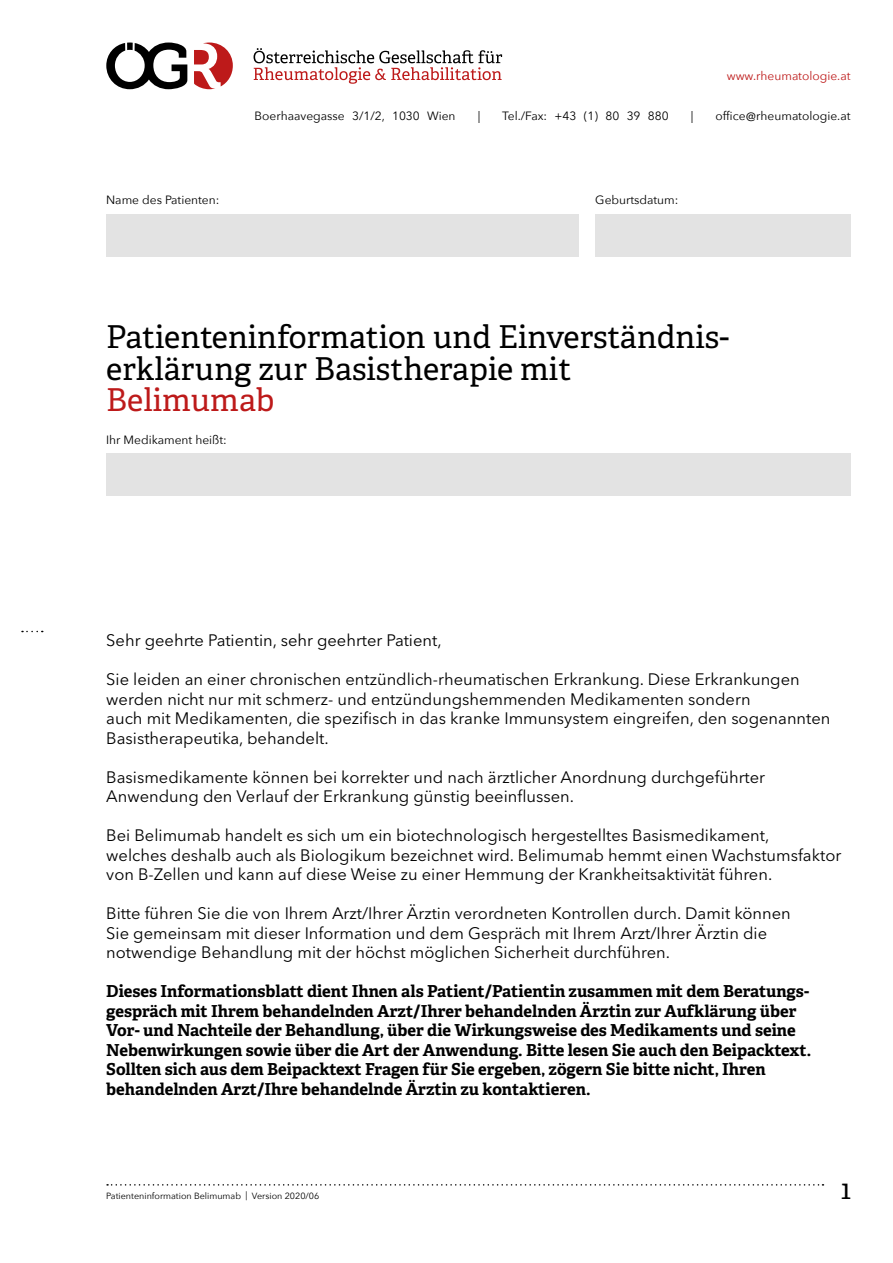
<style>
.page{position:relative;width:893px;height:1263px;background:#fff}
.page>*{position:absolute;margin:0;border:0;box-sizing:border-box;transform-origin:0 0}
.t1{font:31.5px/31.5px "Adelle";color:#000}
.t2{font:31.5px "Adelle";color:#bd1a1a}
.t3{font:27px "Adelle";color:#000}
.t4{font:16.5px/19.5px "Avenir Next LT Pro";color:#000}
.t5{font:700 16.5px/19.5px "Adelle";color:#000}
.t6{font:12px "Avenir Next";color:#000}
.t7{font:12px "Avenir Next";color:#bd1a1a}
.t8{font:9px "Avenir Next";color:#000}
</style>
<div class="page">
<div style="left:595px;top:214px;width:255px;height:42px;background:#e3e3e3"></div>
<svg style="left:194px;top:43px;width:39px;height:46px"></svg>
<svg style="left:106px;top:43px;width:81px;height:46px"></svg>
<svg style="left:254px;top:48px;width:248px;height:36px"></svg>
<svg style="left:107px;top:1184px;width:716px;height:1px"></svg>
<div style="left:106px;top:453px;width:744px;height:43px;background:#e3e3e3"></div>
<div style="left:106px;top:214px;width:472px;height:42px;background:#e3e3e3"></div>
<p class="t7" style="left:727px;top:66px;width:125px">www.rheumatologie.at</p>
<p class="t6" style="left:106px;top:190px;width:115px">Name des Patienten:</p>
<p class="t6" style="left:255px;top:106px;width:202px">Boerhaavegasse 3/1/2, 1030 Wien</p>
<p class="t6" style="left:478px;top:106px;width:4px">|</p>
<p class="t6" style="left:502px;top:106px;width:168px">Tel./Fax: +43 (1) 80 39 880</p>
<p class="t6" style="left:691px;top:106px;width:4px">|</p>
<p class="t6" style="left:716px;top:106px;width:136px">office@rheumatologie.at</p>
<p class="t6" style="left:595px;top:190px;width:85px">Geburtsdatum:</p>
<h1 class="t1" style="left:106px;top:322px;width:625px">Patienteninformation und Einverständnis&shy;erklärung zur Basistherapie mit</h1>
<h1 class="t2" style="left:106px;top:380px;width:170px">Belimumab</h1>
<p class="t6" style="left:106px;top:429px;width:122px">Ihr Medikament heißt:</p>
<p class="t4" style="left:106px;top:631px;width:337px">Sehr geehrte Patientin, sehr geehrter Patient,</p>
<p class="t4" style="left:106px;top:670px;width:726px">Sie leiden an einer chronischen entzündlich-rheumatischen Erkrankung. Diese Erkrankungen werden nicht nur mit schmerz- und entzündungshemmenden Medikamenten sondern<br>auch mit Medikamenten, die spezifisch in das kranke Immunsystem eingreifen, den sogenannten Basistherapeutika, behandelt.</p>
<p class="t4" style="left:106px;top:767px;width:660px">Basismedikamente können bei korrekter und nach ärztlicher Anordnung durchgeführter<br>Anwendung den Verlauf der Erkrankung günstig beeinflussen.</p>
<p class="t4" style="left:106px;top:826px;width:737px">Bei Belimumab handelt es sich um ein biotechnologisch hergestelltes Basismedikament,<br>welches deshalb auch als Biologikum bezeichnet wird. Belimumab hemmt einen Wachstumsfaktor von B-Zellen und kann auf diese Weise zu einer Hemmung der Krankheitsaktivität führen.</p>
<p class="t4" style="left:106px;top:904px;width:686px">Bitte führen Sie die von Ihrem Arzt/Ihrer Ärztin verordneten Kontrollen durch. Damit können<br>Sie gemeinsam mit dieser Information und dem Gespräch mit Ihrem Arzt/Ihrer Ärztin die notwendige Behandlung mit der höchst möglichen Sicherheit durchführen.</p>
<p class="t5" style="left:106px;top:982px;width:706px">Dieses Informationsblatt dient Ihnen als Patient/Patientin zusammen mit dem Beratungs&shy;gespräch mit Ihrem behandelnden Arzt/Ihrer behandelnden Ärztin zur Aufklärung über Vor- und Nachteile der Behandlung, über die Wirkungsweise des Medikaments und seine Nebenwirkungen sowie über die Art der Anwendung. Bitte lesen Sie auch den Beipacktext.<br>Sollten sich aus dem Beipacktext Fragen für Sie ergeben, zögern Sie bitte nicht, Ihren behandelnden Arzt/Ihre behandelnde Ärztin zu kontaktieren.</p>
<p class="t8" style="left:106px;top:1188px;width:215px">Patienteninformation Belimumab | Version 2020/06</p>
<h2 class="t3" style="left:841px;top:1173px;width:11px">1</h2>
</div>
